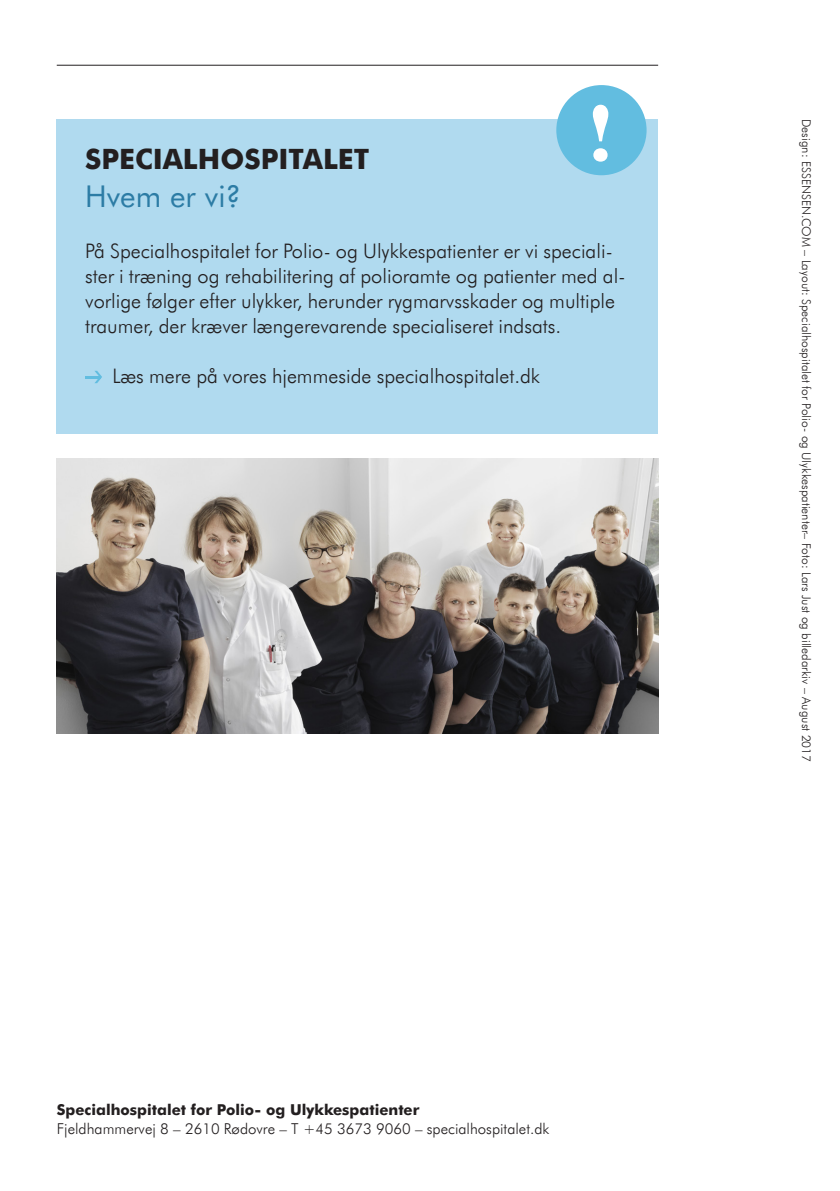
<style>
.page{position:relative;width:840px;height:1191px;background:#fff}
.page>*{position:absolute;margin:0;border:0;box-sizing:border-box;transform-origin:0 0}
.t1{font:700 84.2px "Ingeborg";color:#fff}
.Underrubrik_på_forsi{font:30px "Futura BT";color:#2c7ca5}
.Bagsiderubrik{font:800 28px "Futura BT";color:#231f20}
.Brødtekst{font:300 20px/25px "Futura BT";color:#231f20}
.t2{font:300 15px "Futura BT";color:#231f20}
.t3{font:800 15px "Futura BT";color:#231f20}
.t4{font:300 12px "Futura BT";color:#231f20}
</style>
<div class="page">
<hr style="left:57px;top:65px;width:600px;height:1px;background:#231f20">
<hr style="left:839px;top:0;width:1px;height:1191px;background:#edf7fb">
<div style="left:57px;top:119px;width:600px;height:314px;background:#b0daef"></div>
<svg style="left:85px;top:371px;width:17px;height:12px"></svg>
<img style="left:57px;top:458px;width:600px;height:276px">
<div style="left:556px;top:85px;width:90px;height:90px;background:#62bde0;border-radius:50%"></div>
<p class="t1" style="left:586px;top:82px;width:30px">!</p>
<p class="Bagsiderubrik" style="left:85px;top:141px;width:285px">SPECIALHOSPITALET</p>
<p class="Underrubrik_på_forsi" style="left:85px;top:177px;width:158px">Hvem er vi?</p>
<p class="Brødtekst" style="left:85px;top:238px;width:541px">På Specialhospitalet for Polio- og Ulykkespatienter er vi speciali&shy;ster i træning og rehabilitering af polioramte og patienter med al&shy;vorlige følger efter ulykker, herunder rygmarvsskader og multiple traumer, der kræver længerevarende specialiseret indsats.</p>
<p class="Brødtekst" style="left:112px;top:363px;width:429px">Læs mere på vores hjemmeside specialhospitalet.dk</p>
<p class="t3" style="left:57px;top:1099px;width:364px">Specialhospitalet for Polio- og Ulykkespatienter</p>
<p class="t2" style="left:57px;top:1118px;width:494px">Fjeldhammervej 8 – 2610 Rødovre – T +45 3673 9060 – specialhospitalet.dk</p>
<p class="t4" style="left:813px;top:119px;width:644px;rotate:90deg">Design: ESSENSEN.COM – Layout: Specialhospitalet for Polio- og Ulykkespatienter– Foto: Lars Just og billedarkiv – August 2017</p>
</div>
